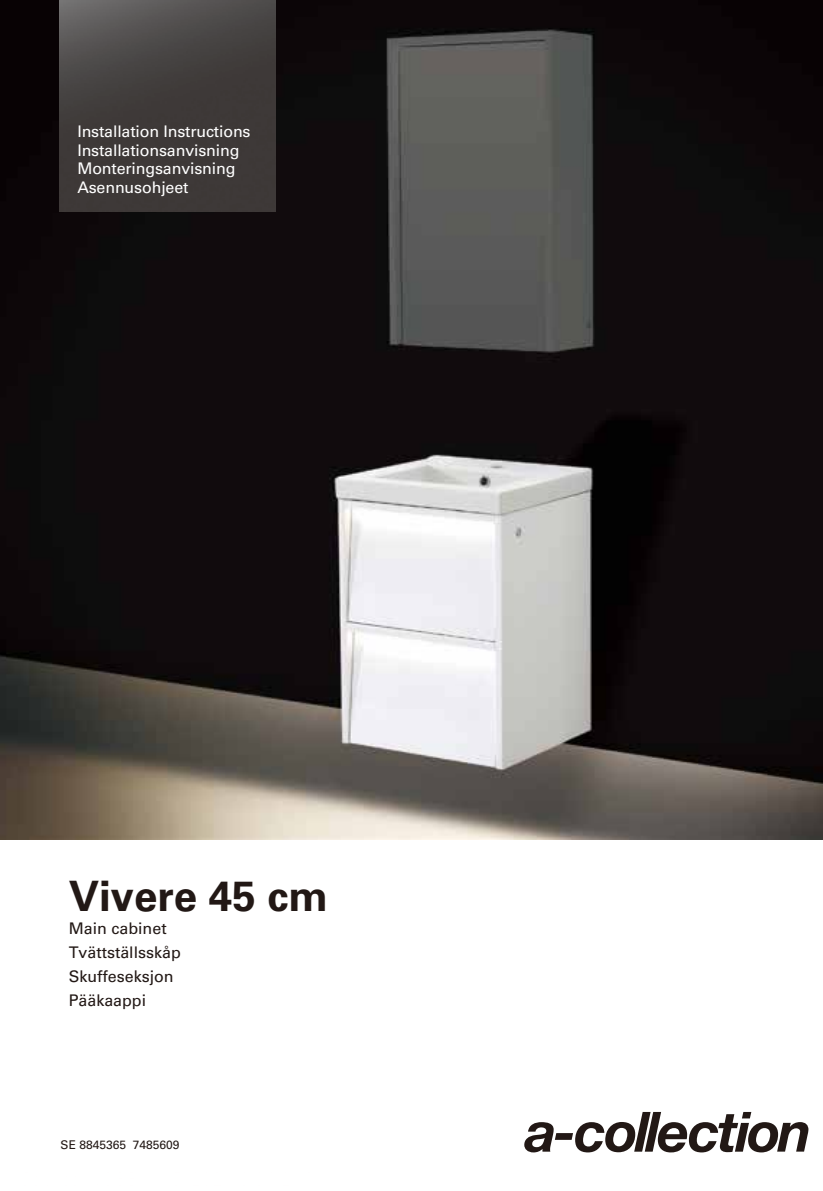
<style>
.page{position:relative;width:823px;height:1191px;background:#fff}
.page>*{position:absolute;margin:0;border:0;box-sizing:border-box;transform-origin:0 0}
.t1{font:700 42px "Univers LT Std";color:#221815}
.t2{font:16px/18.4px "Univers LT Std";letter-spacing:-.01em;color:#fff}
.t3{font:16px/23.8px "Univers LT Std";color:#221815}
.t4{font:12px "Univers LT Std";color:#221815}
</style>
<div class="page">
<img style="left:0;top:0;width:822px;height:839px">
<svg style="left:524px;top:1112px;width:284px;height:40px"></svg>
<img style="left:59px;top:0;width:216px;height:211px">
<p class="t2" style="left:77px;top:123px;width:175px">Installation Instructions<br>Installationsanvisning<br>Monteringsanvisning<br>Asennusohjeet</p>
<h1 class="t1" style="left:69px;top:871px;width:261px">Vivere 45 cm</h1>
<p class="t3" style="left:69px;top:917px;width:114px">Main cabinet<br>Tvättställsskåp<br>Skuffeseksjon<br>Pääkaappi</p>
<p class="t4" style="left:61px;top:1138px;width:120px">SE 8845365 7485609</p>
</div>
